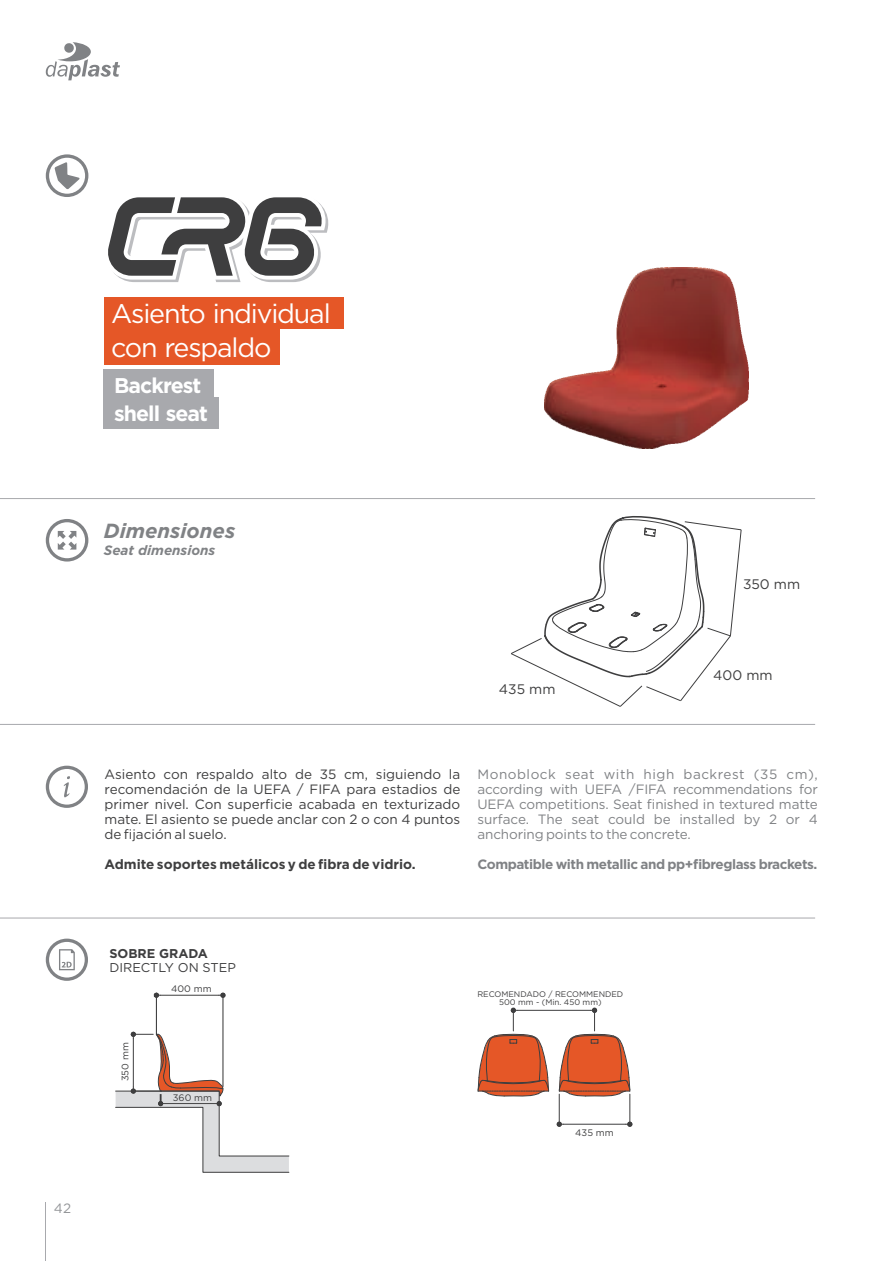
<style>
.page{position:relative;width:891px;height:1261px;background:#fff}
.page>*{position:absolute;margin:0;border:0;box-sizing:border-box;transform-origin:0 0}
.t1{font:26.85px/33.6px "Gotham";letter-spacing:-.045em;color:#fff}
.t2{font:700 21.3px/27.5px "Gotham";letter-spacing:-.045em;color:#fff}
.t3{font:italic 700 20.4px "Gotham";color:#808285}
.t4{font:13.8px "Gotham";color:#3e3e3f}
.t5{font:13.5px/15px "Gotham";letter-spacing:-.01em;color:#808285;text-align:justify}
.t6{font:13.5px/15px "Gotham";color:#3e3e3f;text-align:justify}
.t7{font:700 13.5px "Gotham";letter-spacing:-.035em;color:#808285}
.t8{font:700 13.5px "Gotham";color:#3e3e3f}
.t9{font:italic 700 13.5px "Gotham";color:#808285}
.t10{font:13.5px "Gotham";color:#939598}
.t11{font:12.75px "Gotham";color:#3e3e3f}
.t12{font:700 12.75px "Gotham";color:#3e3e3f}
.t13{font:9.45px "Gotham";color:#3e3e3f}
.t14{font:8.1px/8.7px "Gotham";color:#3e3e3f;text-align:center}
</style>
<div class="page">
<svg style="left:108px;top:197px;width:221px;height:85px"></svg>
<svg style="left:46px;top:938px;width:42px;height:42px"></svg>
<svg style="left:46px;top:519px;width:42px;height:42px"></svg>
<div style="left:104px;top:297px;width:239px;height:31px;background:#e55727"></div>
<div style="left:104px;top:328px;width:175px;height:36px;background:#e55727"></div>
<div style="left:104px;top:369px;width:110px;height:31px;background:#a8a9ad"></div>
<div style="left:104px;top:397px;width:115px;height:32px;background:#a8a9ad"></div>
<hr style="left:0;top:724px;width:815px;height:1px;background:#a8a9ad">
<hr style="left:0;top:917px;width:815px;height:1px;background:#a8a9ad">
<hr style="left:0;top:498px;width:815px;height:1px;background:#a8a9ad">
<svg style="left:46px;top:42px;width:74px;height:38px"></svg>
<svg style="left:46px;top:765px;width:42px;height:42px"></svg>
<svg style="left:46px;top:154px;width:42px;height:43px"></svg>
<svg style="left:511px;top:516px;width:230px;height:191px"></svg>
<img style="left:544px;top:268px;width:204px;height:181px">
<hr style="left:160px;top:994px;width:59px;height:1px;background:#3e3e3f">
<hr style="left:156px;top:993px;width:1px;height:41px;background:#3e3e3f">
<hr style="left:223px;top:996px;width:1px;height:90px;background:#3e3e3f">
<svg style="left:219px;top:992px;width:6px;height:5px"></svg>
<svg style="left:154px;top:992px;width:6px;height:5px"></svg>
<hr style="left:517px;top:1009px;width:73px;height:1px;background:#3e3e3f">
<svg style="left:558px;top:1007px;width:72px;height:89px"></svg>
<svg style="left:477px;top:1007px;width:72px;height:89px"></svg>
<hr style="left:559px;top:1094px;width:1px;height:32px;background:#3e3e3f">
<hr style="left:629px;top:1094px;width:1px;height:32px;background:#3e3e3f">
<hr style="left:563px;top:1123px;width:62px;height:1px;background:#3e3e3f">
<svg style="left:556px;top:1121px;width:7px;height:5px"></svg>
<svg style="left:625px;top:1121px;width:7px;height:5px"></svg>
<svg style="left:115px;top:1031px;width:175px;height:142px"></svg>
<hr style="left:46px;top:1202px;width:1px;height:58px;background:#a8a9ad">
<h1 class="t1" style="left:111px;top:298px;width:221px">Asiento individual con respaldo</h1>
<h2 class="t2" style="left:114px;top:373px;width:95px">Backrest shell seat</h2>
<p class="t10" style="left:54px;top:1203px;width:19px">42</p>
<h3 class="t3" style="left:104px;top:523px;width:133px">Dimensiones</h3>
<p class="t9" style="left:104px;top:545px;width:113px">Seat dimensions</p>
<p class="t4" style="left:742px;top:579px;width:59px">350 mm</p>
<p class="t4" style="left:499px;top:683px;width:58px">435 mm</p>
<p class="t4" style="left:713px;top:669px;width:61px">400 mm</p>
<p class="t6" style="left:104px;top:767px;width:357px">Asiento con respaldo alto de 35 cm, siguiendo la recomendación de la UEFA / FIFA para estadios de primer nivel. Con superficie acabada en texturizado mate. El asiento se puede anclar con 2 o con 4 puntos de fijación al suelo.</p>
<p class="t8" style="left:104px;top:859px;width:313px">Admite soportes metálicos y de fibra de vidrio.</p>
<p class="t5" style="left:477px;top:767px;width:342px">Monoblock seat with high backrest (35 cm), according with UEFA /FIFA recommendations for UEFA competitions. Seat finished in textured matte surface. The seat could be installed by 2 or 4 anchoring points to the concrete.</p>
<p class="t7" style="left:477px;top:859px;width:341px">Compatible with metallic and pp+fibreglass brackets.</p>
<p class="t12" style="left:109px;top:948px;width:100px">SOBRE GRADA</p>
<p class="t11" style="left:109px;top:962px;width:128px">DIRECTLY ON STEP</p>
<p class="t13" style="left:171px;top:985px;width:42px">400 mm</p>
<p class="t13" style="left:121px;top:1081px;width:40px;rotate:-90deg">350 mm</p>
<p class="t13" style="left:173px;top:1094px;width:41px">360 mm</p>
<p class="t14" style="left:477px;top:990px;width:147px">RECOMENDADO / RECOMMENDED<br>500 mm - (Min. 450 mm)</p>
<p class="t13" style="left:575px;top:1129px;width:40px">435 mm</p>
</div>
